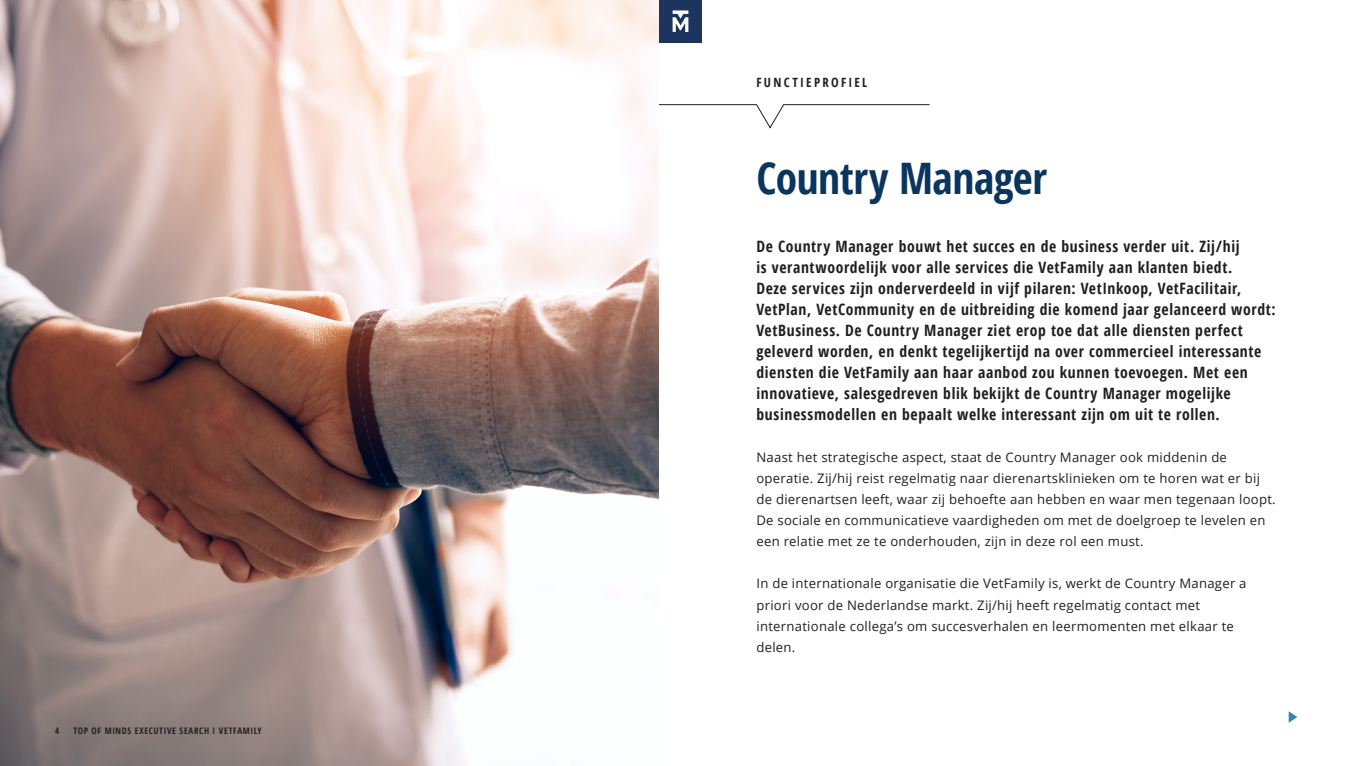
<style>
.page{position:relative;width:1361px;height:766px;background:#fff}
.page>*{position:absolute;margin:0;border:0;box-sizing:border-box;transform-origin:0 0}
.Page_header_kopie{font:700 condensed 43.42px "Open Sans";letter-spacing:-.01em;color:#0a355e}
.t1{font:700 condensed 15.67px/21px "Open Sans";letter-spacing:.04em;color:#231f20}
.t2{font:13.12px/21px "Open Sans";letter-spacing:.02em;color:#231f20}
.t3{font:700 condensed 12.75px "Open Sans";letter-spacing:.18em;color:#231f20}
.t4{font:700 condensed 9px "Open Sans";letter-spacing:.07em;color:#231f20}
</style>
<div class="page">
<svg style="left:659px;top:104px;width:271px;height:24px"></svg>
<img style="left:0;top:0;width:658px;height:765px">
<svg style="left:1288px;top:711px;width:9px;height:11px"></svg>
<div style="left:659px;top:0;width:43px;height:43px;background:#1c355e"></div>
<svg style="left:672px;top:10px;width:16px;height:22px"></svg>
<p class="t4" style="left:55px;top:724px;width:6px">4</p>
<p class="t4" style="left:73px;top:724px;width:190px">TOP OF MINDS EXECUTIVE SEARCH I VETFAMILY</p>
<p class="t3" style="left:756px;top:73px;width:112px">FUNCTIEPROFIEL</p>
<p class="Page_header_kopie" style="left:756px;top:148px;width:292px">Country Manager</p>
<p class="t1" style="left:756px;top:235px;width:521px">De Country Manager bouwt het succes en de business verder uit. Zij/hij<br>is verantwoordelijk voor alle services die VetFamily aan klanten biedt.<br>Deze services zijn onderverdeeld in vijf pilaren: VetInkoop, VetFacilitair, VetPlan, VetCommunity en de uitbreiding die komend jaar gelanceerd wordt:<br>VetBusiness. De Country Manager ziet erop toe dat alle diensten perfect geleverd worden, en denkt tegelijkertijd na over commercieel interessante diensten die VetFamily aan haar aanbod zou kunnen toevoegen. Met een innovatieve, salesgedreven blik bekijkt de Country Manager mogelijke businessmodellen en bepaalt welke interessant zijn om uit te rollen.</p>
<p class="t2" style="left:756px;top:446px;width:521px">Naast het strategische aspect, staat de Country Manager ook middenin de operatie. Zij/hij reist regelmatig naar dierenartsklinieken om te horen wat er bij de dierenartsen leeft, waar zij behoefte aan hebben en waar men tegenaan loopt.<br>De sociale en communicatieve vaardigheden om met de doelgroep te levelen en een relatie met ze te onderhouden, zijn in deze rol een must.</p>
<p class="t2" style="left:756px;top:572px;width:492px">In de internationale organisatie die VetFamily is, werkt de Country Manager a priori voor de Nederlandse markt. Zij/hij heeft regelmatig contact met internationale collega’s om succesverhalen en leermomenten met elkaar te delen.</p>
</div>
